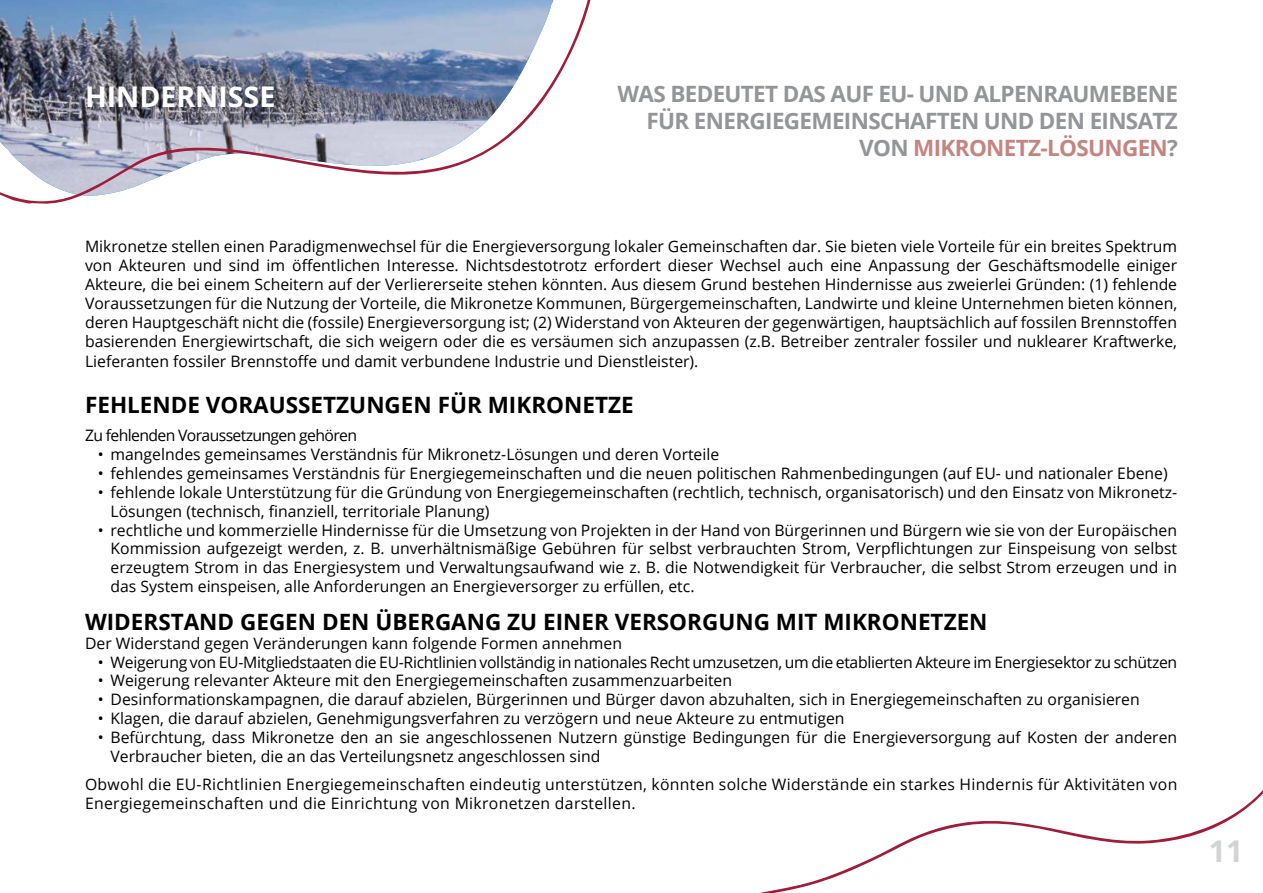
<style>
.page{position:relative;width:1263px;height:893px;background:#fff}
.page>*{position:absolute;margin:0;border:0;box-sizing:border-box;transform-origin:0 0}
.t1{font:700 30px "Open Sans";color:#d1d3d4}
.t2{font:700 28.5px "Open Sans";color:#fff}
.t3{font:700 22.5px/27px "Open Sans";letter-spacing:-.03em;color:#939598;text-align:right}
.t4{font:700 22.5px "Open Sans";color:#000}
.t5{font:15.75px/19px "Open Sans";color:#000;text-align:justify}
.t6{font:15.75px/18.9px "Open Sans";letter-spacing:.02em;color:#000}
.t7{font:15.75px "Open Sans";letter-spacing:-.02em;color:#000}
.t8{font:15.75px "Open Sans";letter-spacing:-.04em;color:#000}
.s1{color:#c68480}
</style>
<div class="page">
<img style="left:0;top:0;width:591px;height:204px">
<svg style="left:760px;top:790px;width:503px;height:103px"></svg>
<h2 class="t2" style="left:85px;top:85px;width:192px">HINDERNISSE</h2>
<h3 class="t3" style="left:617px;top:83px;width:562px">WAS BEDEUTET DAS AUF EU- UND ALPENRAUMEBENE<br>FÜR ENERGIEGEMEINSCHAFTEN UND DEN EINSATZ<br>VON <span class="s1">MIKRONETZ-LÖSUNGEN</span>?</h3>
<p class="t5" style="left:85px;top:237px;width:1094px">Mikronetze stellen einen Paradigmenwechsel für die Energieversorgung lokaler Gemeinschaften dar. Sie bieten viele Vorteile für ein breites Spektrum von Akteuren und sind im öffentlichen Interesse. Nichtsdestotrotz erfordert dieser Wechsel auch eine Anpassung der Geschäftsmodelle einiger Akteure, die bei einem Scheitern auf der Verliererseite stehen könnten. Aus diesem Grund bestehen Hindernisse aus zweierlei Gründen: (1) fehlende Voraussetzungen für die Nutzung der Vorteile, die Mikronetze Kommunen, Bürgergemeinschaften, Landwirte und kleine Unternehmen bieten können, deren Hauptgeschäft nicht die (fossile) Energieversorgung ist; (2) Widerstand von Akteuren der gegenwärtigen, hauptsächlich auf fossilen Brennstoffen basierenden Energiewirtschaft, die sich weigern oder die es versäumen sich anzupassen (z.B. Betreiber zentraler fossiler und nuklearer Kraftwerke, Lieferanten fossiler Brennstoffe und damit verbundene Industrie und Dienstleister).</p>
<h3 class="t4" style="left:85px;top:396px;width:550px">FEHLENDE VORAUSSETZUNGEN FÜR MIKRONETZE</h3>
<p class="t8" style="left:85px;top:424px;width:273px">Zu fehlenden Voraussetzungen gehören</p>
<p class="t5" style="left:98px;top:446px;width:623px">• mangelndes gemeinsames Verständnis für Mikronetz-Lösungen und deren Vorteile</p>
<p class="t5" style="left:98px;top:465px;width:1071px">• fehlendes gemeinsames Verständnis für Energiegemeinschaften und die neuen politischen Rahmenbedingungen (auf EU- und nationaler Ebene)</p>
<p class="t5" style="left:111px;top:484px;width:1068px;text-indent:-13px">• fehlende lokale Unterstützung für die Gründung von Energiegemeinschaften (rechtlich, technisch, organisatorisch) und den Einsatz von Mikronetz-<br>Lösungen (technisch, finanziell, territoriale Planung)</p>
<p class="t5" style="left:111px;top:522px;width:1068px;text-indent:-13px">• rechtliche und kommerzielle Hindernisse für die Umsetzung von Projekten in der Hand von Bürgerinnen und Bürgern wie sie von der Europäischen Kommission aufgezeigt werden, z. B. unverhältnismäßige Gebühren für selbst verbrauchten Strom, Verpflichtungen zur Einspeisung von selbst erzeugtem Strom in das Energiesystem und Verwaltungsaufwand wie z. B. die Notwendigkeit für Verbraucher, die selbst Strom erzeugen und in das System einspeisen, alle Anforderungen an Energieversorger zu erfüllen, etc.</p>
<h3 class="t4" style="left:85px;top:612px;width:904px">WIDERSTAND GEGEN DEN ÜBERGANG ZU EINER VERSORGUNG MIT MIKRONETZEN</h3>
<p class="t5" style="left:85px;top:633px;width:538px">Der Widerstand gegen Veränderungen kann folgende Formen annehmen</p>
<p class="t7" style="left:98px;top:655px;width:1081px">• Weigerung von EU-Mitgliedstaaten die EU-Richtlinien vollständig in nationales Recht umzusetzen, um die etablierten Akteure im Energiesektor zu schützen</p>
<p class="t5" style="left:98px;top:673px;width:636px">• Weigerung relevanter Akteure mit den Energiegemeinschaften zusammenzuarbeiten</p>
<p class="t5" style="left:98px;top:692px;width:1043px">• Desinformationskampagnen, die darauf abzielen, Bürgerinnen und Bürger davon abzuhalten, sich in Energiegemeinschaften zu organisieren</p>
<p class="t5" style="left:98px;top:711px;width:748px">• Klagen, die darauf abzielen, Genehmigungsverfahren zu verzögern und neue Akteure zu entmutigen</p>
<p class="t5" style="left:111px;top:729px;width:1068px;text-indent:-13px">• Befürchtung, dass Mikronetze den an sie angeschlossenen Nutzern günstige Bedingungen für die Energieversorgung auf Kosten der anderen<br>Verbraucher bieten, die an das Verteilungsnetz angeschlossen sind</p>
<p class="t6" style="left:85px;top:774px;width:1094px">Obwohl die EU-Richtlinien Energiegemeinschaften eindeutig unterstützen, könnten solche Widerstände ein starkes Hindernis für Aktivitäten von<br>Energiegemeinschaften und die Einrichtung von Mikronetzen darstellen.</p>
<h1 class="t1" style="left:1209px;top:839px;width:36px">11</h1>
</div>
